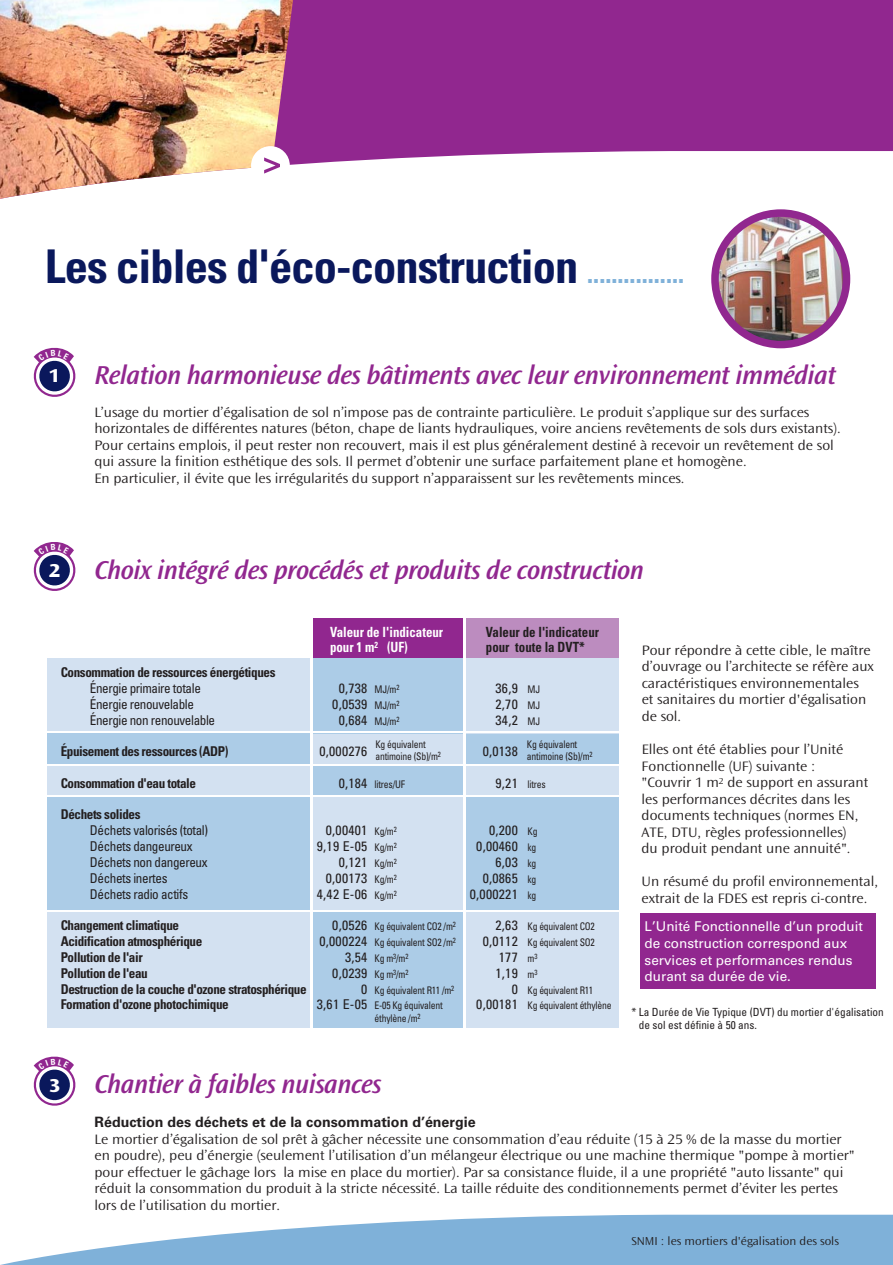
<style>
.page{position:relative;width:893px;height:1265px;background:#fff}
.page>*{position:absolute;margin:0;border:0;box-sizing:border-box;transform-origin:0 0}
.t1{font:700 condensed 46.5px "Univers";letter-spacing:-.02em;color:#0a185c}
.t2{font:27px "Ocean Sans MM It 500 475";letter-spacing:-.02em;color:#91278f}
.t3{font:19.5px "Ocean Sans MM 760 572";color:#fff}
.t4{font:14.25px/16.5px "Ocean Sans MM 320 600";color:#231f20}
.t5{font:700 14.25px "Univers";color:#231f20}
.t6{font:700 condensed 14.1px/14.5px "Univers";color:#231f20;scale:.92 1}
.t7{font:700 condensed 14.1px/14.5px "Univers";color:#fff;scale:.92 1}
.t8{font:700 condensed 13.5px/15.8px "Univers";letter-spacing:-.03em;color:#231f20}
.t9{font:condensed 13.5px/15.8px "Univers";letter-spacing:-.03em;color:#231f20}
.t10{font:condensed 13.5px/15.8px "Univers";letter-spacing:.02em;color:#231f20;text-align:right}
.t11{font:13.5px/16.5px "Univers";color:#fff}
.t12{font:12px "Ocean Sans MM 320 600";color:#231f20}
.t13{font:condensed 11.25px/12.8px "Univers";color:#231f20}
.t14{font:condensed 10.5px/15.8px "Univers";letter-spacing:-.02em;color:#231f20;text-align:justify;scale:.92 1}
.s1{font-size:30px;color:#7fb1d9}
</style>
<div class="page">
<div style="left:294px;top:0;width:598px;height:165px;background:#91278f"></div>
<img style="left:0;top:0;width:294px;height:199px">
<div style="left:640px;top:913px;width:235px;height:75px;background:#91278f"></div>
<div style="left:251px;top:146px;width:39px;height:39px;background:#fff;border-radius:50%"></div>
<svg style="left:264px;top:157px;width:16px;height:16px"></svg>
<img style="left:715px;top:213px;width:131px;height:131px;border-radius:50%">
<div style="left:711px;top:209px;width:139px;height:139px;border:8px solid #91278f;border-radius:50%"></div>
<div style="left:47px;top:658px;width:486px;height:75px;background:#d3e1f1"></div>
<div style="left:47px;top:733px;width:263px;height:31px;background:#accce7"></div>
<div style="left:47px;top:764px;width:263px;height:31px;background:#d3e1f1"></div>
<div style="left:47px;top:795px;width:263px;height:116px;background:#accce7"></div>
<div style="left:47px;top:911px;width:263px;height:117px;background:#d3e1f1"></div>
<div style="left:310px;top:618px;width:155px;height:40px;background:#91278f"></div>
<div style="left:465px;top:618px;width:154px;height:40px;background:#bc8cbf"></div>
<div style="left:310px;top:733px;width:155px;height:31px;background:#d3e1f1"></div>
<div style="left:465px;top:733px;width:154px;height:31px;background:#accce7"></div>
<div style="left:310px;top:795px;width:155px;height:130px;background:#d3e1f1"></div>
<div style="left:465px;top:795px;width:154px;height:130px;background:#accce7"></div>
<div style="left:310px;top:658px;width:155px;height:75px;background:#accce7"></div>
<div style="left:465px;top:658px;width:154px;height:75px;background:#d3e1f1"></div>
<div style="left:310px;top:764px;width:155px;height:31px;background:#accce7"></div>
<div style="left:465px;top:764px;width:154px;height:31px;background:#d3e1f1"></div>
<div style="left:310px;top:911px;width:155px;height:117px;background:#accce7"></div>
<div style="left:464px;top:910px;width:155px;height:118px;background:#d3e1f1"></div>
<hr style="left:42px;top:731px;width:579px;height:2px;background:#fff">
<hr style="left:42px;top:764px;width:579px;height:2px;background:#fff">
<hr style="left:42px;top:795px;width:579px;height:2px;background:#fff">
<hr style="left:42px;top:909px;width:579px;height:2px;background:#fff">
<hr style="left:463px;top:614px;width:2px;height:432px;background:#fff">
<hr style="left:310px;top:614px;width:2px;height:432px;background:#fff">
<svg style="left:0;top:1215px;width:893px;height:50px"></svg>
<svg style="left:33px;top:347px;width:43px;height:50px"></svg>
<svg style="left:33px;top:542px;width:43px;height:49px"></svg>
<svg style="left:33px;top:1056px;width:43px;height:50px"></svg>
<h1 class="t1" style="left:45px;top:249px;width:641px">Les cibles d'éco-construction <span class="s1">................</span></h1>
<h3 class="t3" style="left:49px;top:368px;width:13px">1</h3>
<h3 class="t3" style="left:49px;top:563px;width:13px">2</h3>
<h2 class="t2" style="left:94px;top:364px;width:743px">Relation harmonieuse des bâtiments avec leur environnement immédiat</h2>
<p class="t4" style="left:94px;top:404px;width:747px">L’usage du mortier d’égalisation de sol n’impose pas de contrainte particulière. Le produit s’applique sur des surfaces horizontales de différentes natures (béton, chape de liants hydrauliques, voire anciens revêtements de sols durs existants).<br>Pour certains emplois, il peut rester non recouvert, mais il est plus généralement destiné à recevoir un revêtement de sol qui assure la finition esthétique des sols. Il permet d’obtenir une surface parfaitement plane et homogène.<br>En particulier, il évite que les irrégularités du support n’apparaissent sur les revêtements minces.</p>
<h2 class="t2" style="left:94px;top:560px;width:551px">Choix intégré des procédés et produits de construction</h2>
<p class="t8" style="left:61px;top:665px;width:216px">Consommation de ressources énergétiques</p>
<p class="t9" style="left:90px;top:681px;width:127px">Énergie primaire totale<br>Énergie renouvelable<br>Énergie non renouvelable</p>
<p class="t8" style="left:61px;top:745px;width:169px">Épuisement des ressources (ADP)</p>
<p class="t8" style="left:61px;top:776px;width:137px">Consommation d'eau totale</p>
<p class="t8" style="left:61px;top:808px;width:81px">Déchets solides</p>
<p class="t9" style="left:90px;top:823px;width:120px">Déchets valorisés (total)<br>Déchets dangeureux<br>Déchets non dangereux<br>Déchets inertes<br>Déchets radio actifs</p>
<p class="t8" style="left:61px;top:919px;width:247px">Changement climatique<br>Acidification atmosphérique<br>Pollution de l'air<br>Pollution de l'eau<br>Destruction de la couche d'ozone stratosphérique<br>Formation d'ozone photochimique</p>
<p class="t7" style="left:330px;top:626px;width:124px">Valeur de l'indicateur pour 1 m<sup>2</sup> (UF)</p>
<p class="t6" style="left:486px;top:626px;width:124px">Valeur de l'indicateur pour toute la DVT*</p>
<p class="t10" style="left:332px;top:681px;width:37px;text-align:center">0,738<br>0,0539<br>0,684</p>
<p class="t9" style="left:319px;top:744px;width:49px">0,000276</p>
<p class="t9" style="left:338px;top:776px;width:30px">0,184</p>
<p class="t10" style="left:317px;top:823px;width:52px">0,00401<br>9,19 E-05<br>0,121<br>0,00173<br>4,42 E-06</p>
<p class="t10" style="left:317px;top:918px;width:52px">0,0526<br>0,000224<br>3,54<br>0,0239<br>0<br>3,61 E-05</p>
<p class="t9" style="left:495px;top:681px;width:24px;text-align:justify">36,9<br>2,70<br>34,2</p>
<p class="t9" style="left:482px;top:744px;width:37px">0,0138</p>
<p class="t9" style="left:495px;top:776px;width:24px">9,21</p>
<p class="t10" style="left:470px;top:823px;width:49px">0,200<br>0,00460<br>6,03<br>0,0865<br>0,000221</p>
<p class="t10" style="left:476px;top:918px;width:43px">2,63<br>0,0112<br>177<br>1,19<br>0<br>0,00181</p>
<p class="t14" style="left:374px;top:682px;width:29px">MJ/m<sup>2<br></sup>MJ/m<sup>2<br></sup>MJ/m<sup>2</sup></p>
<p class="t14" style="left:527px;top:682px;width:15px">MJ MJ MJ</p>
<p class="t14" style="left:375px;top:738px;width:73px;line-height:12.8px">Kg équivalent antimoine (Sb)/m<sup>2</sup></p>
<p class="t14" style="left:527px;top:738px;width:73px;line-height:12.8px">Kg équivalent antimoine (Sb)/m<sup>2</sup></p>
<p class="t14" style="left:374px;top:777px;width:35px">litres/UF</p>
<p class="t14" style="left:374px;top:824px;width:26px">Kg/m<sup>2<br></sup>Kg/m<sup>2<br></sup>Kg/m<sup>2<br></sup>Kg/m<sup>2<br></sup>Kg/m<sup>2</sup></p>
<p class="t14" style="left:374px;top:919px;width:90px;text-align:left">Kg équivalent CO2 /m<sup>2<br></sup>Kg équivalent SO2 /m<sup>2<br></sup>Kg m<sup>3</sup>/m<sup>2<br></sup>Kg m<sup>3</sup>/m<sup>2<br></sup>Kg équivalent R11 /m<sup>2<br></sup>E-05 Kg équivalent</p>
<p class="t14" style="left:374px;top:1011px;width:52px">éthylène /m<sup>2</sup></p>
<p class="t14" style="left:527px;top:777px;width:21px">litres</p>
<p class="t14" style="left:527px;top:824px;width:12px">Kg kg kg kg kg</p>
<p class="t14" style="left:527px;top:919px;width:93px;text-align:left">Kg équivalent CO2<br>Kg équivalent SO2<br>m<sup>3<br></sup>m<sup>3<br></sup>Kg équivalent R11<br>Kg équivalent éthylène</p>
<h3 class="t3" style="left:49px;top:1077px;width:13px">3</h3>
<h2 class="t2" style="left:94px;top:1074px;width:289px">Chantier à faibles nuisances</h2>
<p class="t4" style="left:641px;top:642px;width:234px">Pour répondre à cette cible, le maître d’ouvrage ou l’architecte se réfère aux caractéristiques environnementales et sanitaires du mortier d'égalisation de sol.</p>
<p class="t4" style="left:641px;top:741px;width:228px">Elles ont été établies pour l’Unité Fonctionnelle (UF) suivante : "Couvrir 1 m<sup>2</sup> de support en assurant les performances décrites dans les documents techniques (normes EN, ATE, DTU, règles professionnelles)<br>du produit pendant une annuité".</p>
<p class="t4" style="left:641px;top:873px;width:238px">Un résumé du profil environnemental, extrait de la FDES est repris ci-contre.</p>
<p class="t11" style="left:644px;top:919px;width:220px">L’Unité Fonctionnelle d’un produit de construction correspond aux services et performances rendus durant sa durée de vie.</p>
<p class="t13" style="left:638px;top:1007px;width:246px;text-indent:-7px">* La Durée de Vie Typique (DVT) du mortier d'égalisation de sol est définie à 50 ans.</p>
<p class="t5" style="left:95px;top:1117px;width:382px">Réduction des déchets et de la consommation d’énergie</p>
<p class="t4" style="left:94px;top:1131px;width:762px">Le mortier d’égalisation de sol prêt à gâcher nécessite une consommation d’eau réduite (15 à 25 % de la masse du mortier en poudre), peu d’énergie (seulement l’utilisation d’un mélangeur électrique ou une machine thermique "pompe à mortier" pour effectuer le gâchage lors la mise en place du mortier). Par sa consistance fluide, il a une propriété "auto lissante" qui réduit la consommation du produit à la stricte nécessité. La taille réduite des conditionnements permet d’éviter les pertes lors de l’utilisation du mortier.</p>
<p class="t12" style="left:631px;top:1234px;width:209px">SNMI : les mortiers d'égalisation des sols</p>
</div>
